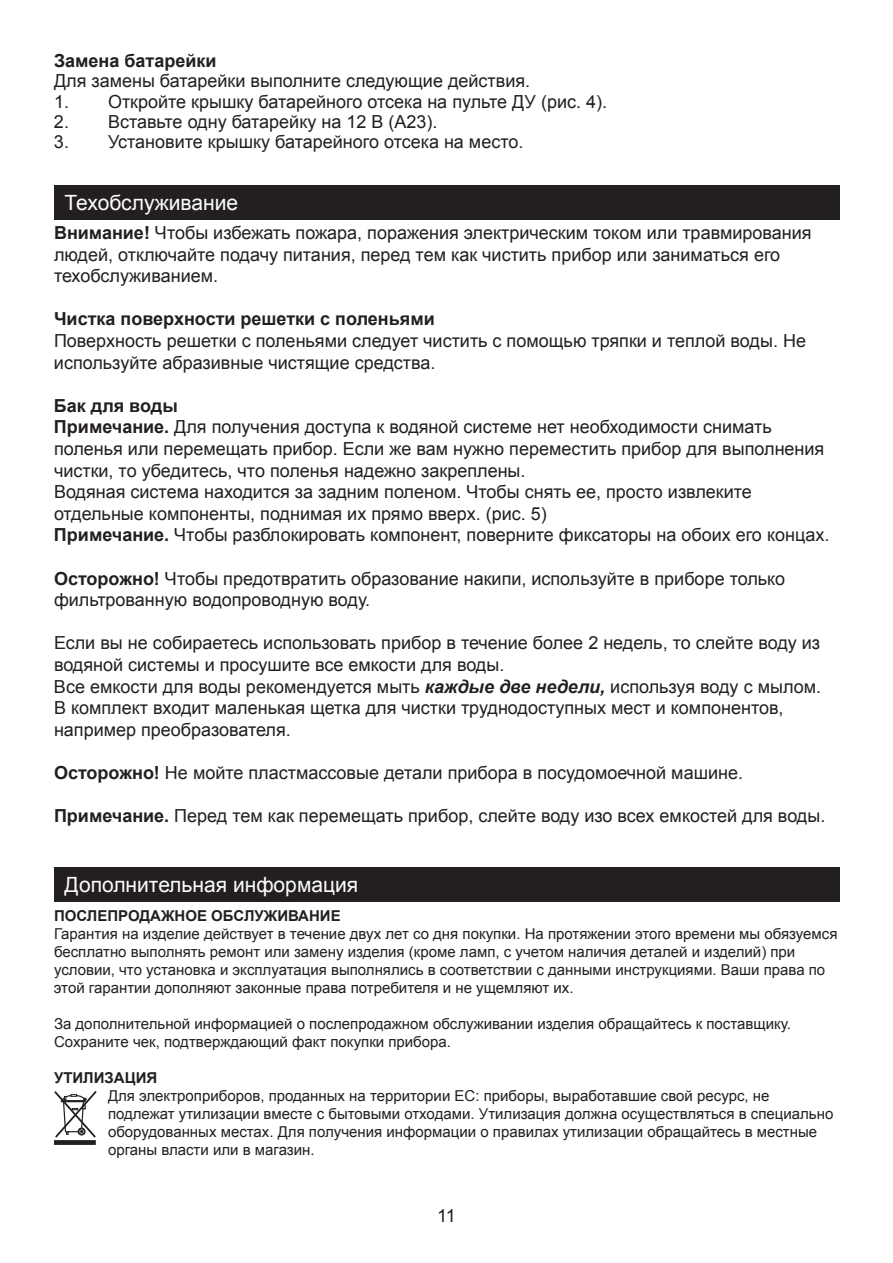
<style>
.page{position:relative;width:893px;height:1263px;background:#fff}
.page>*{position:absolute;margin:0;border:0;box-sizing:border-box;transform-origin:0 0}
.t1{font:21px "Arial";color:#fcfcfc}
.t2{font:18px/21.6px "Arial";color:#231f20}
.t3{font:700 18px "Arial";color:#231f20}
.t4{font:15px/18px "Arial";color:#231f20}
.t5{font:700 15px "Arial";color:#231f20}
.s1{font-weight:700}
.s2{font-weight:700;font-style:italic}
</style>
<div class="page">
<div style="left:54px;top:185px;width:785px;height:34px;background:#231f20"></div>
<div style="left:54px;top:868px;width:785px;height:34px;background:#231f20"></div>
<svg style="left:54px;top:1091px;width:43px;height:47px"></svg>
<div style="left:54px;top:1140px;width:42px;height:5px;background:#231f20"></div>
<p class="t3" style="left:54px;top:51px;width:164px">Замена батарейки</p>
<p class="t2" style="left:54px;top:70px;width:478px">Для замены батарейки выполните следующие действия.</p>
<p class="t2" style="left:54px;top:91px;width:555px">1. Откройте крышку батарейного отсека на пульте ДУ (рис. 4).</p>
<p class="t2" style="left:54px;top:111px;width:385px">2. Вставьте одну батарейку на 12 В (A23).</p>
<p class="t2" style="left:54px;top:131px;width:471px">3. Установите крышку батарейного отсека на место.</p>
<p class="t1" style="left:65px;top:191px;width:175px">Техобслуживание</p>
<p class="t2" style="left:54px;top:222px;width:759px"><span class="s1">Внимание!</span> Чтобы избежать пожара, поражения электрическим током или травмирования людей, отключайте подачу питания, перед тем как чистить прибор или заниматься его техобслуживанием.</p>
<p class="t3" style="left:54px;top:309px;width:382px">Чистка поверхности решетки с поленьями</p>
<p class="t2" style="left:54px;top:330px;width:753px">Поверхность решетки с поленьями следует чистить с помощью тряпки и теплой воды. Не используйте абразивные чистящие средства.</p>
<p class="t2" style="left:54px;top:395px;width:777px"><span class="s1">Бак для воды<br>Примечание.</span> Для получения доступа к водяной системе нет необходимости снимать поленья или перемещать прибор. Если же вам нужно переместить прибор для выполнения чистки, то убедитесь, что поленья надежно закреплены.<br>Водяная система находится за задним поленом. Чтобы снять ее, просто извлеките отдельные компоненты, поднимая их прямо вверх. (рис. 5)<br><span class="s1">Примечание.</span> Чтобы разблокировать компонент, поверните фиксаторы на обоих его концах.</p>
<p class="t2" style="left:54px;top:568px;width:733px"><span class="s1">Осторожно!</span> Чтобы предотвратить образование накипи, используйте в приборе только фильтрованную водопроводную воду.</p>
<p class="t2" style="left:54px;top:632px;width:768px">Если вы не собираетесь использовать прибор в течение более 2 недель, то слейте воду из водяной системы и просушите все емкости для воды.<br>Все емкости для воды рекомендуется мыть <span class="s2">каждые две недели,</span> используя воду с мылом.<br>В комплект входит маленькая щетка для чистки труднодоступных мест и компонентов, например преобразователя.</p>
<p class="t2" style="left:54px;top:762px;width:691px"><span class="s1">Осторожно!</span> Не мойте пластмассовые детали прибора в посудомоечной машине.</p>
<p class="t2" style="left:54px;top:805px;width:773px"><span class="s1">Примечание.</span> Перед тем как перемещать прибор, слейте воду изо всех емкостей для воды.</p>
<p class="t1" style="left:65px;top:873px;width:295px">Дополнительная информация</p>
<p class="t5" style="left:54px;top:908px;width:288px">ПОСЛЕПРОДАЖНОЕ ОБСЛУЖИВАНИЕ</p>
<p class="t4" style="left:54px;top:925px;width:785px">Гарантия на изделие действует в течение двух лет со дня покупки. На протяжении этого времени мы обязуемся бесплатно выполнять ремонт или замену изделия (кроме ламп, с учетом наличия деталей и изделий) при условии, что установка и эксплуатация выполнялись в соответствии с данными инструкциями. Ваши права по этой гарантии дополняют законные права потребителя и не ущемляют их.</p>
<p class="t4" style="left:54px;top:1015px;width:738px">За дополнительной информацией о послепродажном обслуживании изделия обращайтесь к поставщику.<br>Сохраните чек, подтверждающий факт покупки прибора.</p>
<p class="t5" style="left:54px;top:1070px;width:105px">УТИЛИЗАЦИЯ</p>
<p class="t4" style="left:108px;top:1087px;width:727px">Для электроприборов, проданных на территории ЕС: приборы, выработавшие свой ресурс, не подлежат утилизации вместе с бытовыми отходами. Утилизация должна осуществляться в специально оборудованных местах. Для получения информации о правилах утилизации обращайтесь в местные органы власти или в магазин.</p>
<p class="t2" style="left:437px;top:1205px;width:20px">11</p>
</div>
